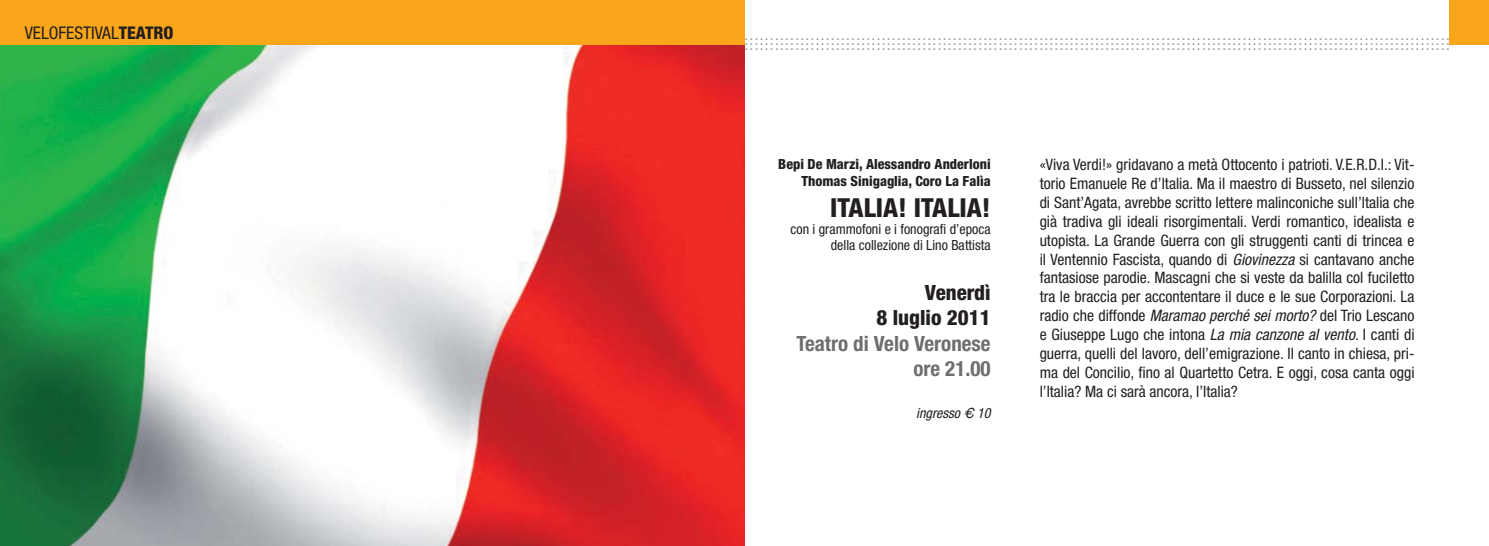
<style>
.page{position:relative;width:1489px;height:546px;background:#fff}
.page>*{position:absolute;margin:0;border:0;box-sizing:border-box;transform-origin:0 0}
.t1{font:800 condensed 26.25px "Helvetica Neue";color:#231f20}
.t2{font:700 condensed 21px/25.2px "Helvetica Neue";color:#6d6e70;text-align:right}
.t3{font:800 condensed 21px/25.2px "Helvetica Neue";color:#231f20;text-align:right}
.t4{font:condensed 17.5px "Helvetica Neue";color:#231f20}
.t5{font:condensed 15.75px/18.9px "Helvetica Neue";color:#231f20;text-align:justify}
.t6{font:condensed 15.75px "Helvetica Neue";color:#939598}
.t7{font:condensed 14px/15.8px "Helvetica Neue";color:#231f20;text-align:right}
.t8{font:800 condensed 14px/16.8px "Helvetica Neue";color:#231f20;text-align:right}
.t9{font:italic condensed 14px "Helvetica Neue";color:#231f20}
.s1{font-weight:800}
.s2{font-family:"Helvetica";font-stretch:normal}
.s3{font-style:italic}
</style>
<div class="page">
<img style="left:0;top:45px;width:744px;height:501px">
<div style="left:1449px;top:0;width:39px;height:45px;background:#faa61a"></div>
<div style="left:0;top:0;width:744px;height:45px;background:#faa61a"></div>
<p class="t4" style="left:25px;top:26px;width:150px">VELOFESTIVAL<span class="s1">TEATRO</span></p>
<p class="t6" style="left:744px;top:28px;width:706px">...........................................................................................................................................</p>
<p class="t6" style="left:744px;top:34px;width:706px">...........................................................................................................................................</p>
<p class="t6" style="left:744px;top:39px;width:706px">...........................................................................................................................................</p>
<p class="t8" style="left:778px;top:157px;width:214px">Bepi De Marzi, Alessandro Anderloni<br>Thomas Sinigaglia, Coro La Falìa</p>
<h1 class="t1" style="left:830px;top:198px;width:162px">ITALIA! ITALIA!</h1>
<p class="t7" style="left:790px;top:222px;width:202px">con i grammofoni e i fonografi d’epoca della collezione di Lino Battista</p>
<h2 class="t3" style="left:876px;top:282px;width:116px">Venerdì<br>8 luglio 2011</h2>
<h2 class="t2" style="left:796px;top:332px;width:196px">Teatro di Velo Veronese ore 21.00</h2>
<p class="t9" style="left:916px;top:408px;width:76px">ingresso <span class="s2">€</span> 10</p>
<p class="t5" style="left:1039px;top:156px;width:376px">«Viva Verdi!» gridavano a metà Ottocento i patrioti. V.E.R.D.I.: Vit&shy;torio Emanuele Re d’Italia. Ma il maestro di Busseto, nel silenzio di Sant’Agata, avrebbe scritto lettere malinconiche sull’Italia che già tradiva gli ideali risorgimentali. Verdi romantico, idealista e utopista. La Grande Guerra con gli struggenti canti di trincea e il Ventennio Fascista, quando di <span class="s3">Giovinezza</span> si cantavano anche fantasiose parodie. Mascagni che si veste da balilla col fuciletto tra le braccia per accontentare il duce e le sue Corporazioni. La radio che diffonde <span class="s3">Maramao perché sei morto?</span> del Trio Lescano e Giuseppe Lugo che intona <span class="s3">La mia canzone al vento</span>. I canti di guerra, quelli del lavoro, dell’emigrazione. Il canto in chiesa, pri&shy;ma del Concilio, fino al Quartetto Cetra. E oggi, cosa canta oggi l’Italia? Ma ci sarà ancora, l’Italia?</p>
</div>
